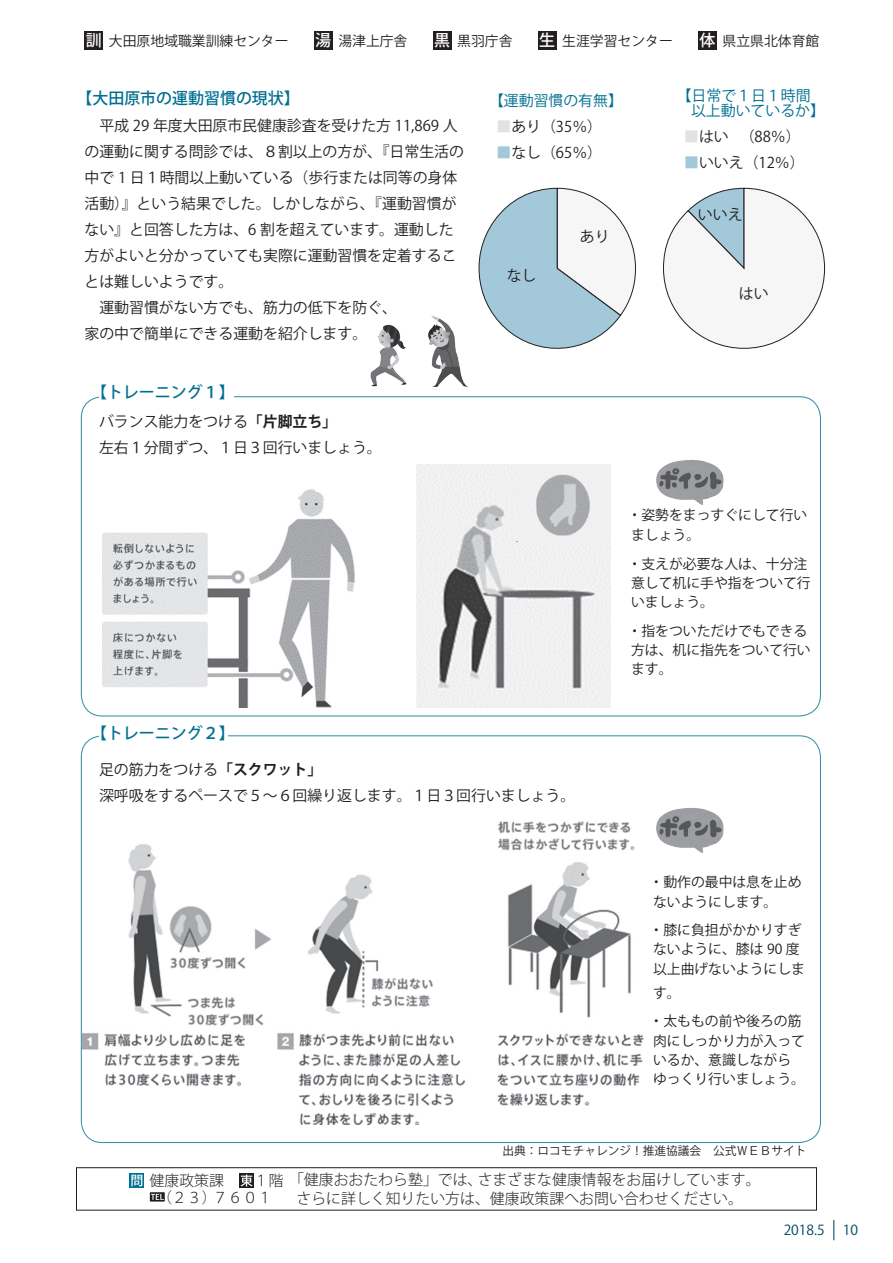
<style>
.page{position:relative;width:893px;height:1263px;background:#fff}
.page>*{position:absolute;margin:0;border:0;box-sizing:border-box;transform-origin:0 0}
.t1{font:500 15.9px "Koz Go Pro";color:#006f92}
.t2{font:500 15.9px "Koz Go Pro";color:#fff}
.t3{font:14.85px/26.1px "Koz Go Pro";color:#231f20}
.t4{font:300 14.85px "Koz Go Pro";color:#231f20}
.t5{font:14.85px "Koz Go Pro";color:#006f92}
.t6{font:13.8px/19.2px "Koz Go Pro";color:#231f20}
.t7{font:13.8px "Koz Go Pro";color:#004963}
.t8{font:11.7px "Koz Go Pro";color:#231f20}
.s1{font-weight:700}
.s2{color:#e1e2e4}
.s3{color:#a3c8da}
</style>
<div class="page">
<svg style="left:833px;top:1220px;width:1px;height:20px"></svg>
<div style="left:85px;top:31px;width:18px;height:19px;background:#231f20"></div>
<div style="left:314px;top:31px;width:18px;height:19px;background:#231f20"></div>
<div style="left:433px;top:31px;width:18px;height:19px;background:#231f20"></div>
<div style="left:538px;top:31px;width:18px;height:19px;background:#231f20"></div>
<div style="left:698px;top:31px;width:19px;height:19px;background:#231f20"></div>
<img style="left:102px;top:489px;width:253px;height:218px">
<img style="left:416px;top:464px;width:194px;height:243px">
<img style="left:82px;top:821px;width:562px;height:303px">
<svg style="left:478px;top:188px;width:158px;height:161px"></svg>
<svg style="left:663px;top:188px;width:162px;height:161px"></svg>
<img style="left:656px;top:808px;width:68px;height:45px">
<img style="left:656px;top:460px;width:68px;height:45px">
<img style="left:517px;top:464px;width:93px;height:78px">
<img style="left:370px;top:324px;width:37px;height:63px">
<img style="left:428px;top:315px;width:40px;height:72px">
<svg style="left:129px;top:1173px;width:15px;height:15px"></svg>
<svg style="left:131px;top:1175px;width:11px;height:11px"></svg>
<svg style="left:239px;top:1173px;width:15px;height:15px"></svg>
<svg style="left:241px;top:1174px;width:12px;height:12px"></svg>
<svg style="left:150px;top:1192px;width:15px;height:9px"></svg>
<svg style="left:151px;top:1194px;width:13px;height:6px"></svg>
<div style="left:76px;top:1167px;width:741px;height:43px;border:1px solid #231f20"></div>
<p class="t2" style="left:86px;top:30px;width:17px">訓</p>
<p class="t6" style="left:109px;top:31px;width:181px">大田原地域職業訓練センター</p>
<p class="t2" style="left:315px;top:30px;width:17px">湯</p>
<p class="t6" style="left:338px;top:31px;width:71px">湯津上庁舎</p>
<p class="t2" style="left:434px;top:30px;width:17px">黒</p>
<p class="t6" style="left:457px;top:31px;width:57px">黒羽庁舎</p>
<p class="t2" style="left:539px;top:30px;width:17px">生</p>
<p class="t6" style="left:562px;top:31px;width:112px">生涯学習センター</p>
<p class="t2" style="left:699px;top:30px;width:17px">体</p>
<p class="t6" style="left:723px;top:31px;width:98px">県立県北体育館</p>
<p class="t1" style="left:77px;top:88px;width:225px">【大田原市の運動習慣の現状】</p>
<p class="t3" style="left:85px;top:112px;width:381px">　平成 29 年度大田原市民健康診査を受けた方 11,869 人の運動に関する問診では、８割以上の方が、『日常生活の中で 1 日１時間以上動いている（歩行または同等の身体活動）』という結果でした。しかしながら、『運動習慣がない』と回答した方は、6 割を超えています。運動した方がよいと分かっていても実際に運動習慣を定着することは難しいようです。</p>
<p class="t3" style="left:85px;top:295px;width:314px">　運動習慣がない方でも、筋力の低下を防ぐ、</p>
<p class="t3" style="left:85px;top:321px;width:284px">家の中で簡単にできる運動を紹介します。</p>
<p class="t1" style="left:91px;top:382px;width:145px">【トレーニング１】</p>
<p class="t3" style="left:99px;top:409px;width:240px">バランス能力をつける<span class="s1">「片脚立ち」</span></p>
<p class="t3" style="left:99px;top:435px;width:284px">左右１分間ずつ、１日３回行いましょう。</p>
<p class="t5" style="left:489px;top:91px;width:135px">【運動習慣の有無】</p>
<p class="t3" style="left:496px;top:114px;width:107px"><span class="s2">■</span>あり（35％）</p>
<p class="t3" style="left:496px;top:140px;width:107px"><span class="s3">■</span>なし（65％）</p>
<p class="t3" style="left:507px;top:263px;width:31px">なし</p>
<p class="t3" style="left:580px;top:224px;width:31px">あり</p>
<p class="t5" style="left:677px;top:86px;width:135px">【日常で１日１時間</p>
<p class="t5" style="left:691px;top:101px;width:135px">以上動いているか】</p>
<p class="t3" style="left:684px;top:124px;width:118px"><span class="s2">■</span>はい　 （88％）</p>
<p class="t3" style="left:684px;top:150px;width:122px"><span class="s3">■</span>いいえ（12％）</p>
<p class="t3" style="left:698px;top:202px;width:46px">いいえ</p>
<p class="t3" style="left:739px;top:281px;width:31px">はい</p>
<p class="t1" style="left:91px;top:723px;width:145px">【トレーニング２】</p>
<p class="t3" style="left:99px;top:757px;width:225px">足の筋力をつける<span class="s1">「スクワット」</span></p>
<p class="t3" style="left:99px;top:783px;width:478px">深呼吸をするペースで５～６回繰り返します。１日３回行いましょう。</p>
<p class="t6" style="left:628px;top:505px;width:181px;line-height:20.2px">・姿勢をまっすぐにして行いましょう。</p>
<p class="t6" style="left:628px;top:554px;width:185px">・支えが必要な人は、十分注意して机に手や指をついて行いましょう。</p>
<p class="t6" style="left:628px;top:621px;width:185px">・指をついただけでもできる方は、机に指先をついて行います。</p>
<p class="t6" style="left:650px;top:873px;width:154px">・動作の最中は息を止めないようにします。</p>
<p class="t6" style="left:650px;top:921px;width:157px">・膝に負担がかかりすぎないように、膝は 90 度以上曲げないようにしま</p>
<p class="t6" style="left:653px;top:983px;width:29px">す。</p>
<p class="t6" style="left:650px;top:1012px;width:157px">・太ももの前や後ろの筋肉にしっかり力が入っているか、意識しながら<br>ゆっくり行いましょう。</p>
<p class="t8" style="left:502px;top:1143px;width:306px">出典：ロコモチャレンジ！推進協議会　公式ＷＥＢサイト</p>
<p class="t4" style="left:150px;top:1170px;width:612px">健康政策課　　１階「健康おおたわら塾」では、さまざまな健康情報をお届けしています。</p>
<p class="t4" style="left:296px;top:1189px;width:448px">さらに詳しく知りたい方は、健康政策課へお問い合わせください。</p>
<p class="t4" style="left:150px;top:1188px;width:124px">　（２３）７６０１</p>
<p class="t7" style="left:784px;top:1221px;width:43px">2018.5</p>
<p class="t7" style="left:843px;top:1221px;width:17px">10</p>
</div>
